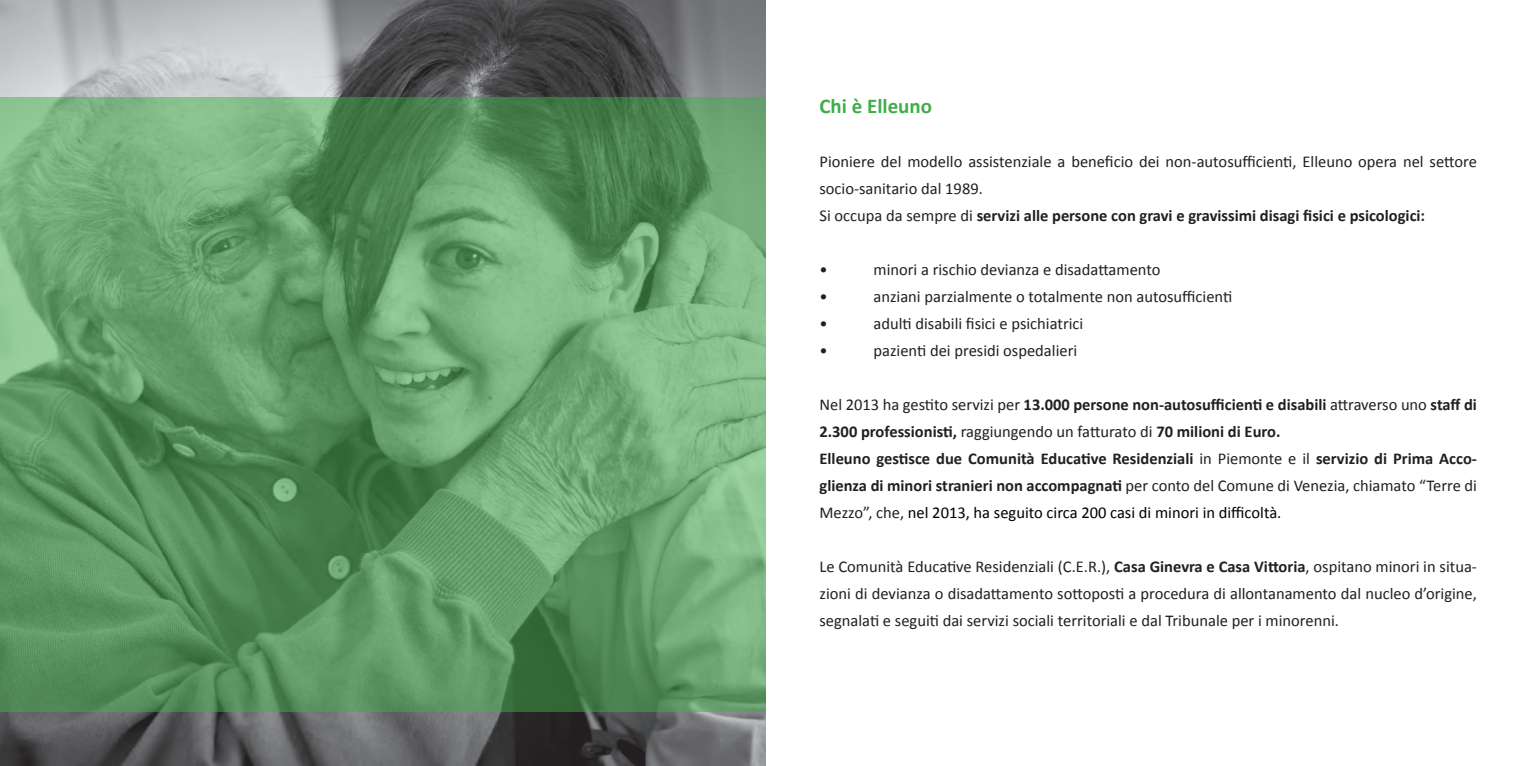
<style>
.page{position:relative;width:1531px;height:766px;background:#fff}
.page>*{position:absolute;margin:0;border:0;box-sizing:border-box;transform-origin:0 0}
.t1{font:700 21px "Calibri";color:#40ae49}
.t2{font:16.5px/27px "Calibri";color:#231f20}
.t3{font:700 16.5px/27px "Calibri";color:#231f20}
.s1{font-weight:700}
.s2{font-weight:400}
.s3{font-weight:400;color:#000}
</style>
<div class="page">
<img style="left:0;top:0;width:765px;height:765px">
<svg style="left:0;top:97px;width:765px;height:614px;background:#649b6a"></svg>
<p class="t1" style="left:819px;top:93px;width:114px">Chi è Elleuno</p>
<p class="t2" style="left:819px;top:148px;width:659px">Pioniere del modello assistenziale a beneficio dei non-autosufficienti, Elleuno opera nel settore socio-sanitario dal 1989.<br>Si occupa da sempre di <span class="s1">servizi alle persone con gravi e gravissimi disagi fisici e psicologici:</span></p>
<p class="t2" style="left:819px;top:256px;width:10px">•</p>
<p class="t2" style="left:873px;top:256px;width:288px">minori a rischio devianza e disadattamento</p>
<p class="t2" style="left:819px;top:283px;width:10px">•</p>
<p class="t2" style="left:873px;top:283px;width:360px">anziani parzialmente o totalmente non autosufficienti</p>
<p class="t2" style="left:819px;top:310px;width:10px">•</p>
<p class="t2" style="left:873px;top:310px;width:211px">adulti disabili fisici e psichiatrici</p>
<p class="t2" style="left:819px;top:337px;width:10px">•</p>
<p class="t2" style="left:873px;top:337px;width:205px">pazienti dei presidi ospedalieri</p>
<p class="t3" style="left:819px;top:390px;width:659px"><span class="s2">Nel 2013 ha gestito servizi per</span> 13.000 persone non-autosufficienti e disabili <span class="s2">attraverso uno</span> staff di 2.300 professionisti, <span class="s2">raggiungendo un fatturato di</span> 70 milioni di Euro.<br>Elleuno gestisce due Comunità Educative Residenziali <span class="s2">in Piemonte e il</span> servizio di Prima Acco&shy;glienza di minori stranieri non accompagnati <span class="s2">per conto del Comune di Venezia, chiamato “Terre di Mezzo”, che,</span> <span class="s3">nel 2013, ha seguito circa 200 casi di minori in difficoltà.</span></p>
<p class="t2" style="left:819px;top:553px;width:659px;text-align:justify">Le Comunità Educative Residenziali (C.E.R.), <span class="s1">Casa Ginevra e Casa Vittoria</span>, ospitano minori in situa&shy;zioni di devianza o disadattamento sottoposti a procedura di allontanamento dal nucleo d’origine, segnalati e seguiti dai servizi sociali territoriali e dal Tribunale per i minorenni.</p>
</div>
